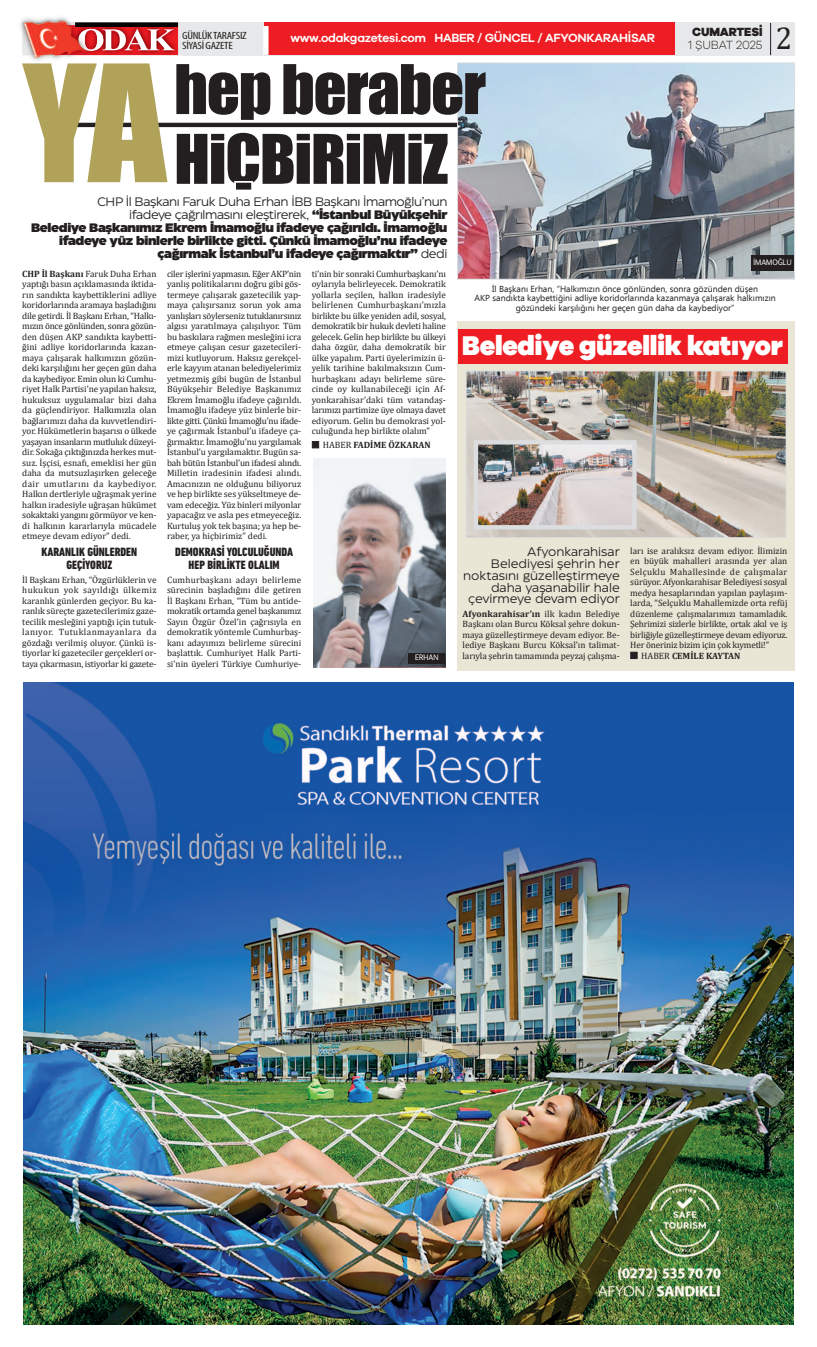
<style>
.page{position:relative;width:817px;height:1347px;background:#fff}
.page>*{position:absolute;margin:0;border:0;box-sizing:border-box;transform-origin:0 0}
.t1{font:63.18px/69.7px "Impact";letter-spacing:-.02em;color:#231f20}
.t2{font:31.5px "Cambria";color:#231f20}
.t3{font:900 27.91px "Galano Grotesque";letter-spacing:-.01em;color:#fff;scale:.95 1}
.t4{font:900 12.25px/13.1px "Eastman Roman Trial";letter-spacing:-.03em;color:#231f20;text-align:right}
.t5{font:12.25px/12.2px "Eastman Roman Trial";color:#231f20;text-align:right}
.t6{font:800 condensed 12.25px/13.1px "DIN Next LT Pro";color:#231f20;text-align:center}
.t7{font:600 12.25px "Galano Grotesque";letter-spacing:-.025em;color:#fff}
.t8{font:300 12.25px "Galano Grotesque";letter-spacing:-.01em;color:#231f20}
.t9{font:800 12.25px "Galano Grotesque";letter-spacing:-.01em;color:#231f20}
.t10{font:condensed 10.5px/10.5px "Myriad Pro";letter-spacing:-.025em;color:#231f20;scale:1.19 1}
.t11{font:9.19px/10.5px "Cambria";letter-spacing:-.005em;color:#231f20;text-align:justify}
.t12{font:700 9.19px "Cambria";color:#231f20}
.t13{font:8.75px/9.6px "Ebrima";color:#231f20;text-align:center}
.t14{font:7.88px "LT Hoop";color:#fff}
.s1{font-weight:400}
.s2{font-weight:700}
</style>
<div class="page">
<div style="left:456px;top:321px;width:337px;height:349px;background:#eae6d6"></div>
<hr style="left:41px;top:123px;width:424px;height:4px;background:#231f20">
<div style="left:22px;top:22px;width:772px;height:33px;background:#e7e8e9"></div>
<img style="left:105px;top:55px;width:74px;height:1px">
<img style="left:174px;top:22px;width:5px;height:33px">
<img style="left:174px;top:27px;width:4px;height:28px">
<img style="left:174px;top:23px;width:4px;height:4px">
<img style="left:20px;top:20px;width:51px;height:41px">
<img style="left:25px;top:55px;width:35px;height:5px">
<img style="left:22px;top:17px;width:49px;height:5px">
<img style="left:22px;top:22px;width:40px;height:33px">
<img style="left:57px;top:25px;width:5px;height:30px">
<svg style="left:62px;top:21px;width:112px;height:34px;background:#c45657"></svg>
<div style="left:264px;top:22px;width:410px;height:33px;background:#ee1d23"></div>
<div style="left:263px;top:26px;width:5px;height:29px;background:#fff"></div>
<hr style="left:769px;top:23px;width:1px;height:32px;background:#231f20">
<img style="left:23px;top:682px;width:769px;height:642px">
<img style="left:459px;top:65px;width:333px;height:213px">
<div style="left:457px;top:63px;width:337px;height:217px;border:1px solid #dcdddf"></div>
<svg style="left:22px;top:63px;width:145px;height:119px"></svg>
<img style="left:313px;top:459px;width:132px;height:208px">
<div style="left:457px;top:329px;width:330px;height:35px;background:#ee1d23"></div>
<img style="left:467px;top:373px;width:317px;height:163px">
<div style="left:465px;top:371px;width:321px;height:167px;border:1px solid #dcdddf"></div>
<img style="left:478px;top:445px;width:153px;height:79px">
<div style="left:473px;top:440px;width:163px;height:89px;border:4px solid #dcdddf"></div>
<div style="left:236px;top:183px;width:15px;height:7px;background:#231f20"></div>
<div style="left:234px;top:181px;width:19px;height:10px;border:2px solid #fff"></div>
<div style="left:408px;top:653px;width:37px;height:10px;background:#231f20"></div>
<div style="left:751px;top:256px;width:42px;height:15px;background:#231f20"></div>
<p class="t10" style="left:182px;top:31px;width:56px">GÜNLÜKTARAFSIZ<br>SİYASİGAZETE</p>
<h3 class="t7" style="left:290px;top:33px;width:366px">www.odakgazetesi.com HABER / GÜNCEL / AFYONKARAHİSAR</h3>
<h3 class="t9" style="left:691px;top:27px;width:72px">CUMARTESİ</h3>
<h3 class="t8" style="left:687px;top:41px;width:76px">1 ŞUbAt 2025</h3>
<h2 class="t2" style="left:775px;top:19px;width:18px">2</h2>
<h1 class="t1" style="left:174px;top:54px;width:313px">hep beraber hicbirimiz</h1>
<p class="t4" style="left:31px;top:196px;width:417px"><span class="s1">CHP İl Başkanı Faruk Duha Erhan İBB Başkanı İmamoğlu’nun<br>ifadeye çağrılmasını eleştirerek,</span> “İstanbul Büyükşehir<br>Belediye Başkanımız ekrem İmamoğlu ifadeye çağırıldı. İmamoğlu ifadeye yüz binlerle birlikte gitti. Çünkü İmamoğlu’nu ifadeye çağırmak İstanbul’u ifadeye çağırmaktır” <span class="s1">dedi</span></p>
<p class="t13" style="left:474px;top:283px;width:302px">İl Başkanı Erhan, “Halkımızın önce gönlünden, sonra gözünden düşen<br>AKP sandıkta kaybettiğini adliye koridorlarında kazanmaya çalışarak halkımızın gözündeki karşılığını her geçen gün daha da kaybediyor”</p>
<p class="t14" style="left:753px;top:260px;width:40px">İMAMOĞLU</p>
<p class="t11" style="left:22px;top:268px;width:136px"><span class="s2">CHP İl Başkanı</span> Faruk Duha Erhan yaptığı basın açıklamasında iktida&shy;rın sandıkta kaybettiklerini adliye koridorlarında aramaya başladığını dile getirdi. İl Başkanı Erhan, “Halkı&shy;mızın önce gönlünden, sonra gözün&shy;den düşen AKP sandıkta kaybetti&shy;ğini adliye koridorlarında kazan&shy;maya çalışarak halkımızın gözün&shy;deki karşılığını her geçen gün daha da kaybediyor. Emin olun ki Cumhu&shy;riyet Halk Partisi’ne yapılan haksız, hukuksuz uygulamalar bizi daha da güçlendiriyor. Halkımızla olan bağlarımızı daha da kuvvetlendiri&shy;yor. Hükümetlerin başarısı o ülkede yaşayan insanların mutluluk düzeyi&shy;dir. Sokağa çıktığınızda herkes mut&shy;suz. İşçisi, esnafı, emeklisi her gün daha da mutsuzlaşırken geleceğe dair umutlarını da kaybediyor.<br>Halkın dertleriyle uğraşmak yerine halkın iradesiyle uğraşan hükümet sokaktaki yangını görmüyor ve ken&shy;di halkının kararlarıyla mücadele etmeye devam ediyor” dedi.</p>
<h3 class="t6" style="left:42px;top:546px;width:97px">KARANLIK GÜNLERDEN<br>GEÇİYORUZ</h3>
<p class="t11" style="left:22px;top:574px;width:136px">İl Başkanı Erhan, “Özgürlüklerin ve hukukun yok sayıldığı ülkemiz karanlık günlerden geçiyor. Bu ka&shy;ranlık süreçte gazetecilerimiz gaze&shy;tecilik mesleğini yaptığı için tutuk&shy;lanıyor. Tutuklanmayanlara da gözdağı verilmiş oluyor. Çünkü is&shy;tiyorlar ki gazeteciler gerçekleri or&shy;taya çıkarmasın, istiyorlar ki gazete-</p>
<p class="t11" style="left:167px;top:268px;width:136px">ciler işlerini yapmasın. Eğer AKP’nin yanlış politikalarını doğru gibi gös&shy;termeye çalışarak gazetecilik yap&shy;maya çalışırsanız sorun yok ama yanlışları söylerseniz tutuklanırsınız algısı yaratılmaya çalışılıyor. Tüm bu baskılara rağmen mesleğini icra etmeye çalışan cesur gazetecileri&shy;mizi kutluyorum. Haksız gerekçel&shy;erle kayyım atanan belediyelerimiz yetmezmiş gibi bugün de İstanbul Büyükşehir Belediye Başkanımız Ekrem İmamoğlu ifadeye çağırıldı.<br>İmamoğlu ifadeye yüz binlerle bir&shy;likte gitti. Çünkü İmamoğlu’nu ifade&shy;ye çağırmak İstanbul’u ifadeye ça&shy;ğırmaktır. İmamoğlu’nu yargılamak İstanbul’u yargılamaktır. Bugün sa&shy;bah bütün İstanbul’un ifadesi alındı.<br>Milletin iradesinin ifadesi alındı.<br>Amacınızın ne olduğunu biliyoruz ve hep birlikte ses yükseltmeye de&shy;vam edeceğiz. Yüz binleri milyonlar yapacağız ve asla pes etmeyeceğiz.<br>Kurtuluş yok tek başına; ya hep be&shy;raber, ya hiçbirimiz” dedi.</p>
<h3 class="t6" style="left:175px;top:546px;width:119px">DEMOKRASİ YOLCULUĞUNDA<br>HEP BİRLİKTE OLALIM</h3>
<p class="t11" style="left:167px;top:574px;width:136px">Cumhurbaşkanı adayı belirleme sürecinin başladığını dile getiren İl Başkanı Erhan, “Tüm bu antide&shy;mokratik ortamda genel başkanımız Sayın Özgür Özel’in çağrısıyla en demokratik yöntemle Cumhurbaş&shy;kanı adayımızı belirleme sürecini başlattık. Cumhuriyet Halk Parti&shy;si’nin üyeleri Türkiye Cumhuriye-</p>
<p class="t11" style="left:311px;top:268px;width:136px">ti’nin bir sonraki Cumhurbaşkanı’nı oylarıyla belirleyecek. Demokratik yollarla seçilen, halkın iradesiyle belirlenen Cumhurbaşkanı’mızla birlikte bu ülke yeniden adil, sosyal, demokratik bir hukuk devleti haline gelecek. Gelin hep birlikte bu ülkeyi daha özgür, daha demokratik bir ülke yapalım. Parti üyelerimizin ü&shy;yelik tarihine bakılmaksızın Cum&shy;hurbaşkanı adayı belirleme süre&shy;cinde oy kullanabileceği için Af&shy;yonkarahisar’daki tüm vatandaş&shy;larımızı partimize üye olmaya davet ediyorum. Gelin bu demokrasi yol&shy;culuğunda hep birlikte olalım”</p>
<p class="t12" style="left:312px;top:439px;width:120px">■ <span class="s1">HABER</span> FADİME ÖZKARAN</p>
<h3 class="t3" style="left:462px;top:335px;width:339px">Belediye güzellik katıyor</h3>
<p class="t11" style="left:630px;top:545px;width:159px">ları ise aralıksız devam ediyor. İlimizin en büyük mahalleri arasında yer alan Selçuklu Mahallesinde de çalışmalar sürüyor. Afyonkarahisar Belediyesi sosyal medya hesaplarından yapılan paylaşım&shy;larda, “Selçuklu Mahallemizde orta refüj düzenleme çalışmalarımızı tamamladık.<br>Şehrimizi sizlerle birlikte, ortak akıl ve iş birliğiyle güzelleştirmeye devam ediyoruz.<br>Her öneriniz bizim için çok kıymetli!”</p>
<p class="t12" style="left:630px;top:650px;width:111px">■ <span class="s1">HABER</span> CEMİLE KAYTAN</p>
<h3 class="t5" style="left:463px;top:546px;width:158px">Afyonkarahisar<br>Belediyesi şehrin her noktasını güzelleştirmeye daha yaşanabilir hale</h3>
<h3 class="t5" style="left:468px;top:593px;width:153px">çevirmeye devam ediyor</h3>
<p class="t11" style="left:462px;top:608px;width:159px"><span class="s2">Afyonkarahisar’ın</span> ilk kadın Belediye Başkanı olan Burcu Köksal şehre dokun&shy;maya güzelleştirmeye devam ediyor. Be&shy;lediye Başkanı Burcu Köksal’ın talimat&shy;larıyla şehrin tamamında peyzaj çalışma-</p>
<p class="t14" style="left:415px;top:655px;width:25px">ERHAN</p>
</div>
